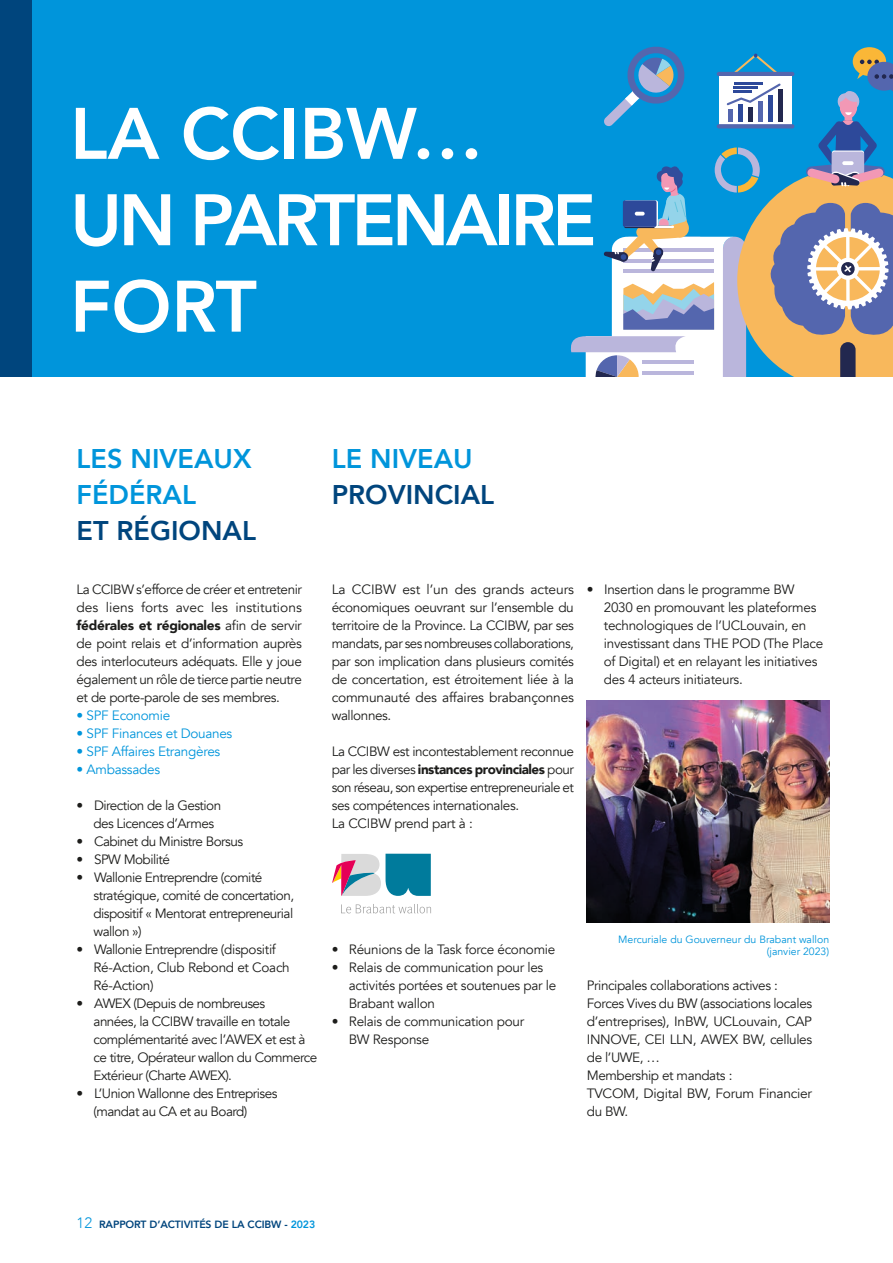
<style>
.page{position:relative;width:893px;height:1263px;background:#fff}
.page>*{position:absolute;margin:0;border:0;box-sizing:border-box;transform-origin:0 0}
.Titre_1{font:800 72px/86.4px "Avenir";letter-spacing:-.05em;color:#fff}
.t1{font:800 27px/36px "Avenir";color:#0095db}
.t2{font:800 27px/36px "Avenir";color:#00457d}
.Body_courant{font:13.5px/18px "Avenir";letter-spacing:-.03em;color:#1d1d1b}
.t3{font:13.5px "Avenir";letter-spacing:-.02em;color:#0095db}
.Style_de_paragraphe_1{font:10.5px/12.6px "Avenir";color:#0095db;text-align:right}
.t4{font:800 10.5px "Avenir";letter-spacing:-.01em;color:#00457d}
.s1{color:#00457d}
.s2{color:#0095db}
.s3{font-weight:900}
.s4{font-weight:300;font-size:15px;color:#0095db}
</style>
<div class="page">
<div style="left:0;top:0;width:893px;height:376px;background:#0095db"></div>
<svg style="left:570px;top:46px;width:323px;height:331px"></svg>
<div style="left:0;top:0;width:31px;height:376px;background:#00457d"></div>
<svg style="left:332px;top:854px;width:99px;height:42px;background:#79a3b6"></svg>
<svg style="left:341px;top:904px;width:90px;height:9px"></svg>
<img style="left:587px;top:700px;width:242px;height:223px">
<p class="Titre_1" style="left:70px;top:91px;width:528px">LA CCIBW…<br>UN PARTENAIRE<br>FORT</p>
<p class="t1" style="left:77px;top:441px;width:181px">LES NIVEAUX<br>FÉDÉRAL<br><span class="s1">ET RÉGIONAL</span></p>
<p class="t2" style="left:332px;top:441px;width:164px"><span class="s2">LE NIVEAU<br></span>PROVINCIAL</p>
<p class="Body_courant" style="left:77px;top:581px;width:227px;text-align:justify">La CCIBW s’efforce de créer et entretenir des liens forts avec les institutions <span class="s3">fédérales et régionales</span> afin de servir de point relais et d’information auprès des interlocuteurs adéquats. Elle y joue également un rôle de tierce partie neutre et de porte-parole de ses membres.</p>
<p class="t3" style="left:77px;top:707px;width:95px">• SPF Economie</p>
<p class="t3" style="left:77px;top:725px;width:157px">• SPF Finances et Douanes</p>
<p class="t3" style="left:77px;top:743px;width:145px">• SPF Affaires Etrangères</p>
<p class="t3" style="left:77px;top:761px;width:85px">• Ambassades</p>
<p class="Body_courant" style="left:94px;top:797px;width:129px;text-indent:-17px">• Direction de la Gestion des Licences d’Armes</p>
<p class="Body_courant" style="left:77px;top:833px;width:168px">• Cabinet du Ministre Borsus</p>
<p class="Body_courant" style="left:77px;top:851px;width:95px">• SPW Mobilité</p>
<p class="Body_courant" style="left:94px;top:869px;width:202px;text-indent:-17px">• Wallonie Entreprendre (comité stratégique, comité de concertation, dispositif « Mentorat entrepreneurial wallon »)</p>
<p class="Body_courant" style="left:94px;top:941px;width:198px;text-indent:-17px">• Wallonie Entreprendre (dispositif<br>Ré-Action, Club Rebond et Coach<br>Ré-Action)</p>
<p class="Body_courant" style="left:94px;top:995px;width:225px;text-indent:-17px">• AWEX (Depuis de nombreuses<br>années, la CCIBW travaille en totale complémentarité avec l’AWEX et est à ce titre, Opérateur wallon du Commerce Extérieur (Charte AWEX).</p>
<p class="Body_courant" style="left:94px;top:1085px;width:185px;text-indent:-17px">• L’Union Wallonne des Entreprises (mandat au CA et au Board)</p>
<p class="Body_courant" style="left:332px;top:581px;width:244px;text-align:justify">La CCIBW est l’un des grands acteurs économiques oeuvrant sur l’ensemble du territoire de la Province. La CCIBW, par ses mandats, par ses nombreuses collaborations, par son implication dans plusieurs comités de concertation, est étroitement liée à la communauté des affaires brabançonnes wallonnes.</p>
<p class="Body_courant" style="left:332px;top:743px;width:244px;text-align:justify">La CCIBW est incontestablement reconnue par les diverses <span class="s3">instances provinciales</span> pour son réseau, son expertise entrepreneuriale et ses compétences internationales.</p>
<p class="Body_courant" style="left:332px;top:815px;width:143px">La CCIBW prend part à :</p>
<p class="Body_courant" style="left:604px;top:581px;width:221px;text-indent:-17px">• Insertion dans le programme BW 2030 en promouvant les plateformes technologiques de l’UCLouvain, en investissant dans THE POD (The Place of Digital) et en relayant les initiatives des 4 acteurs initiateurs.</p>
<p class="Body_courant" style="left:332px;top:941px;width:225px">• Réunions de la Task force économie</p>
<p class="Body_courant" style="left:349px;top:959px;width:209px;text-indent:-17px">• Relais de communication pour les activités portées et soutenues par le<br>Brabant wallon</p>
<p class="Body_courant" style="left:349px;top:1013px;width:177px;text-indent:-17px">• Relais de communication pour<br>BW Response</p>
<p class="Style_de_paragraphe_1" style="left:618px;top:933px;width:212px">Mercuriale du Gouverneur du Brabant wallon (janvier 2023)</p>
<p class="Body_courant" style="left:587px;top:977px;width:193px">Principales collaborations actives :</p>
<p class="Body_courant" style="left:587px;top:995px;width:227px;text-align:justify">Forces Vives du BW (associations locales d’entreprises), InBW, UCLouvain, CAP INNOVE, CEI LLN, AWEX BW, cellules de l’UWE, …</p>
<p class="Body_courant" style="left:587px;top:1067px;width:147px">Membership et mandats :</p>
<p class="Body_courant" style="left:587px;top:1085px;width:227px">TVCOM, Digital BW, Forum Financier du BW.</p>
<p class="t4" style="left:77px;top:1216px;width:240px"><span class="s4">12</span> RAPPORT D’ACTIVITÉS DE LA CCIBW - <span class="s2">2023</span></p>
</div>
